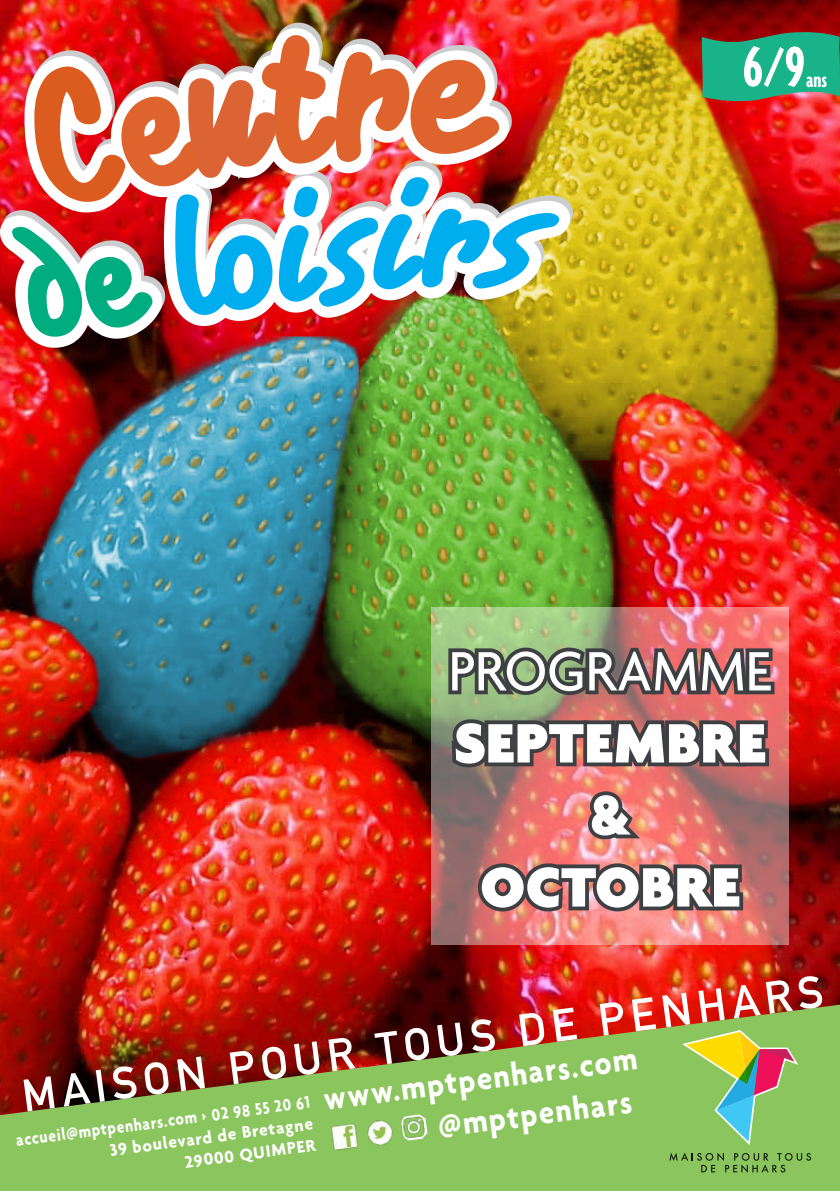
<style>
.page{position:relative;width:840px;height:1191px;background:#fff}
.page>*{position:absolute;margin:0;border:0;box-sizing:border-box;transform-origin:0 0}
.t1{font:700 extra-condensed 61.2px "Agenda";color:#fff;scale:.92 1}
.t2{font:900 60px "Agenda";color:#fff}
.t3{font:500 60px "Agenda";color:#fff;scale:.94 1}
.t4{font:700 44.8px "DIN Alternate";color:#fff}
.t5{font:700 34px "Agenda";color:#fff;scale:.9 1}
.t6{font:700 extra-condensed 22.6px "Agenda";color:#fff;scale:.96 1}
.t7{font:700 18px "Agenda";color:#fff;scale:.85 1}
.t8{font:700 18px "Agenda";color:#fff;scale:.96 1}
.s1{font-size:59.6px}
</style>
<div class="page">
<img style="left:0;top:0;width:839px;height:1004px">
<svg style="left:0;top:1004px;width:839px;height:187px;background:#8b843e"></svg>
<svg style="left:669px;top:1029px;width:141px;height:143px;background:#93ba62"></svg>
<img style="left:329px;top:1118px;width:34px;height:35px">
<img style="left:400px;top:1113px;width:28px;height:28px">
<img style="left:363px;top:1115px;width:34px;height:35px">
<svg style="left:701px;top:31px;width:138px;height:71px;background:#359a78"></svg>
<img style="left:0;top:23px;width:572px;height:325px">
<img style="left:431px;top:607px;width:357px;height:337px">
<svg style="left:444px;top:642px;width:333px;height:59px;background:#726259"></svg>
<svg style="left:447px;top:714px;width:325px;height:131px;background:#a06864"></svg>
<img style="left:474px;top:859px;width:272px;height:58px">
<h1 class="t1" style="left:742px;top:32px;width:69px">6<span class="s1">/</span>9</h1>
<p class="t6" style="left:805px;top:67px;width:23px">ans</p>
<p class="t3" style="left:448px;top:634px;width:345px">PROGRAMME</p>
<p class="t2" style="left:454px;top:706px;width:314px">SEPTEMBRE</p>
<p class="t2" style="left:590px;top:778px;width:40px">&amp;</p>
<p class="t2" style="left:479px;top:850px;width:262px">OCTOBRE</p>
<p class="t4" style="left:18px;top:1059px;width:808px;rotate:-7deg">MAISON POUR TOUS DE PENHARS</p>
<p class="t5" style="left:321px;top:1080px;width:352px;rotate:-8deg">www.mptpenhars.com</p>
<p class="t7" style="left:15px;top:1128px;width:350px;rotate:-7deg">accueil@mptpenhars.com › 02 98 55 20 61</p>
<p class="t5" style="left:435px;top:1107px;width:218px;rotate:-8deg">@mptpenhars</p>
<p class="t8" style="left:108px;top:1138px;width:214px;rotate:-7deg">39 boulevard de Bretagne</p>
<p class="t8" style="left:183px;top:1150px;width:139px;rotate:-7deg">29000 QUIMPER</p>
</div>
